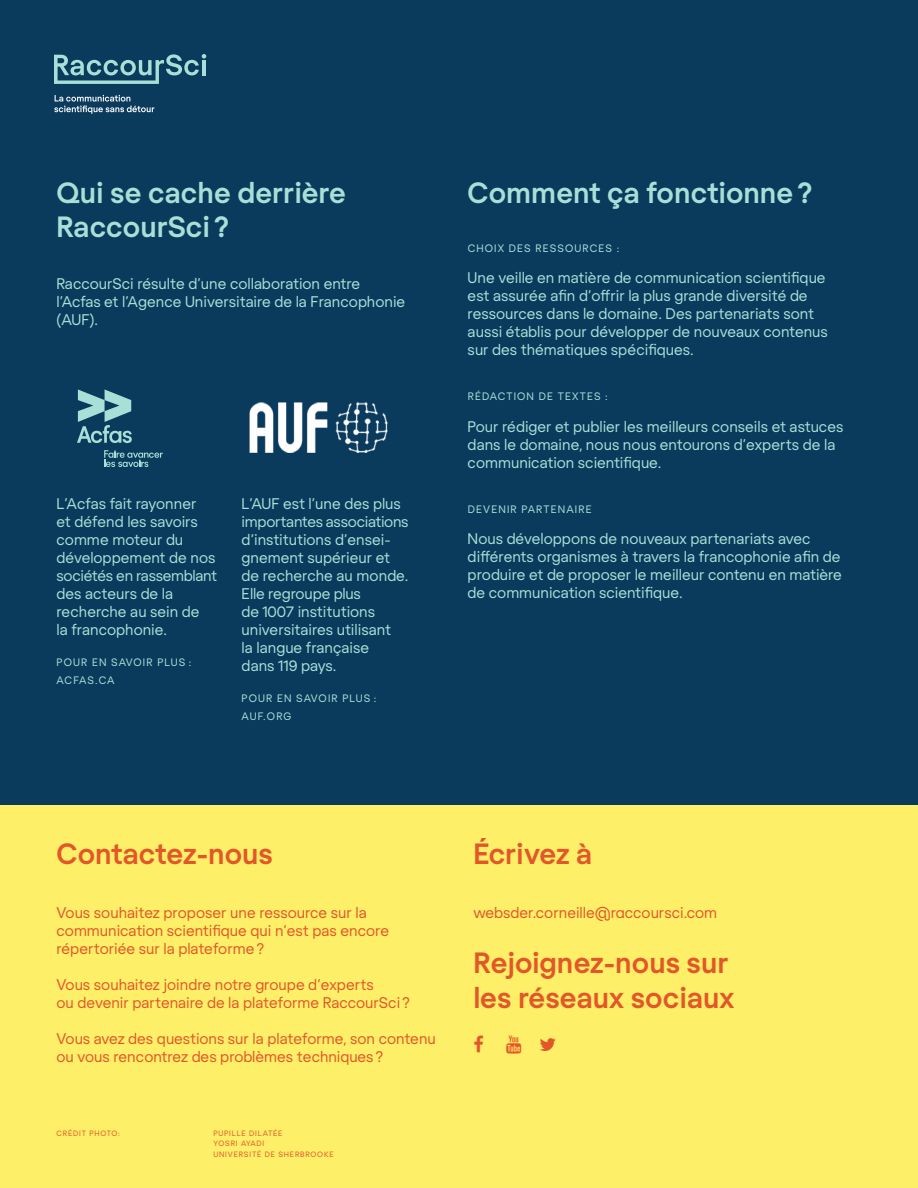
<style>
.page{position:relative;width:918px;height:1188px;background:#fff}
.page>*{position:absolute;margin:0;border:0;box-sizing:border-box;transform-origin:0 0}
.t1{font:700 28.5px/34.2px "Regola Pro";color:#e3562a}
.t2{font:700 28.5px/34.2px "Regola Pro";color:#a8e0d7}
.t3{font:15px/18px "Regola Pro";color:#a8e0d7}
.t4{font:15px/18px "Regola Pro";color:#e3562a}
.t5{font:10.5px/18px "Regola Pro";letter-spacing:.11em;color:#a8e0d7}
.t6{font:7.5px "Regola Pro";letter-spacing:.11em;color:#e3562a}
</style>
<div class="page">
<div style="left:0;top:0;width:918px;height:943px;background:#0a3b5c"></div>
<div style="left:0;top:806px;width:918px;height:382px;background:#fdef67"></div>
<svg style="left:54px;top:54px;width:152px;height:30px"></svg>
<hr style="left:202px;top:60px;width:4px;height:15px;background:#a8e0d7">
<svg style="left:54px;top:95px;width:100px;height:19px"></svg>
<svg style="left:104px;top:450px;width:59px;height:17px"></svg>
<svg style="left:77px;top:389px;width:55px;height:54px"></svg>
<img style="left:249px;top:402px;width:139px;height:51px">
<p class="t2" style="left:57px;top:174px;width:291px">Qui se cache derrière<br>RaccourSci?</p>
<p class="t3" style="left:57px;top:274px;width:350px">RaccourSci résulte d’une collaboration entre l’Acfas et l’Agence Universitaire de la Francophonie (AUF).</p>
<p class="t3" style="left:57px;top:494px;width:162px">L’Acfas fait rayonner<br>et défend les savoirs comme moteur du développement de nos sociétés en rassemblant des acteurs de la recherche au sein de<br>la francophonie.</p>
<p class="t5" style="left:57px;top:653px;width:136px">POUR EN SAVOIR PLUS :<br>ACFAS.CA</p>
<p class="t3" style="left:242px;top:494px;width:169px">L’AUF est l’une des plus importantes associations d’institutions d’ensei&shy;gnement supérieur et de recherche au monde.<br>Elle regroupe plus<br>de 1007 institutions universitaires utilisant<br>la langue française<br>dans 119 pays.</p>
<p class="t5" style="left:242px;top:689px;width:136px">POUR EN SAVOIR PLUS :<br>AUF.ORG</p>
<p class="t2" style="left:468px;top:174px;width:346px">Comment ça fonctionne?</p>
<p class="t5" style="left:468px;top:238px;width:153px">CHOIX DES RESSOURCES :</p>
<p class="t3" style="left:468px;top:268px;width:362px">Une veille en matière de communication scientifique est assurée afin d’offrir la plus grande diversité de ressources dans le domaine. Des partenariats sont aussi établis pour développer de nouveaux contenus</p>
<p class="t3" style="left:468px;top:340px;width:228px">sur des thématiques spécifiques.</p>
<p class="t5" style="left:468px;top:387px;width:142px">RÉDACTION DE TEXTES :</p>
<p class="t3" style="left:468px;top:416px;width:377px">Pour rédiger et publier les meilleurs conseils et astuces dans le domaine, nous nous entourons d’experts de la communication scientifique.</p>
<p class="t5" style="left:468px;top:499px;width:125px">DEVENIR PARTENAIRE</p>
<p class="t3" style="left:468px;top:529px;width:376px">Nous développons de nouveaux partenariats avec différents organismes à travers la francophonie afin de produire et de proposer le meilleur contenu en matière de communication scientifique.</p>
<p class="t1" style="left:57px;top:835px;width:218px">Contactez-nous</p>
<p class="t4" style="left:57px;top:902px;width:334px">Vous souhaitez proposer une ressource sur la communication scientifique qui n’est pas encore répertoriée sur la plateforme?</p>
<p class="t4" style="left:57px;top:974px;width:355px">Vous souhaitez joindre notre groupe d’experts<br>ou devenir partenaire de la plateforme RaccourSci?</p>
<p class="t4" style="left:57px;top:1028px;width:381px">Vous avez des questions sur la plateforme, son contenu ou vous rencontrez des problèmes techniques?</p>
<p class="t6" style="left:57px;top:1128px;width:65px">CRÉDIT PHOTO:</p>
<p class="t6" style="left:213px;top:1128px;width:71px">PUPILLE DILATÉE</p>
<p class="t6" style="left:213px;top:1138px;width:52px">YOSRI AYADI</p>
<p class="t6" style="left:213px;top:1149px;width:122px">UNIVERSITÉ DE SHERBROOKE</p>
<p class="t1" style="left:473px;top:835px;width:120px">Écrivez à</p>
<p class="t4" style="left:473px;top:902px;width:245px">websder.corneille@raccoursci.com</p>
<p class="t1" style="left:473px;top:944px;width:263px">Rejoignez-nous sur les réseaux sociaux</p>
</div>
